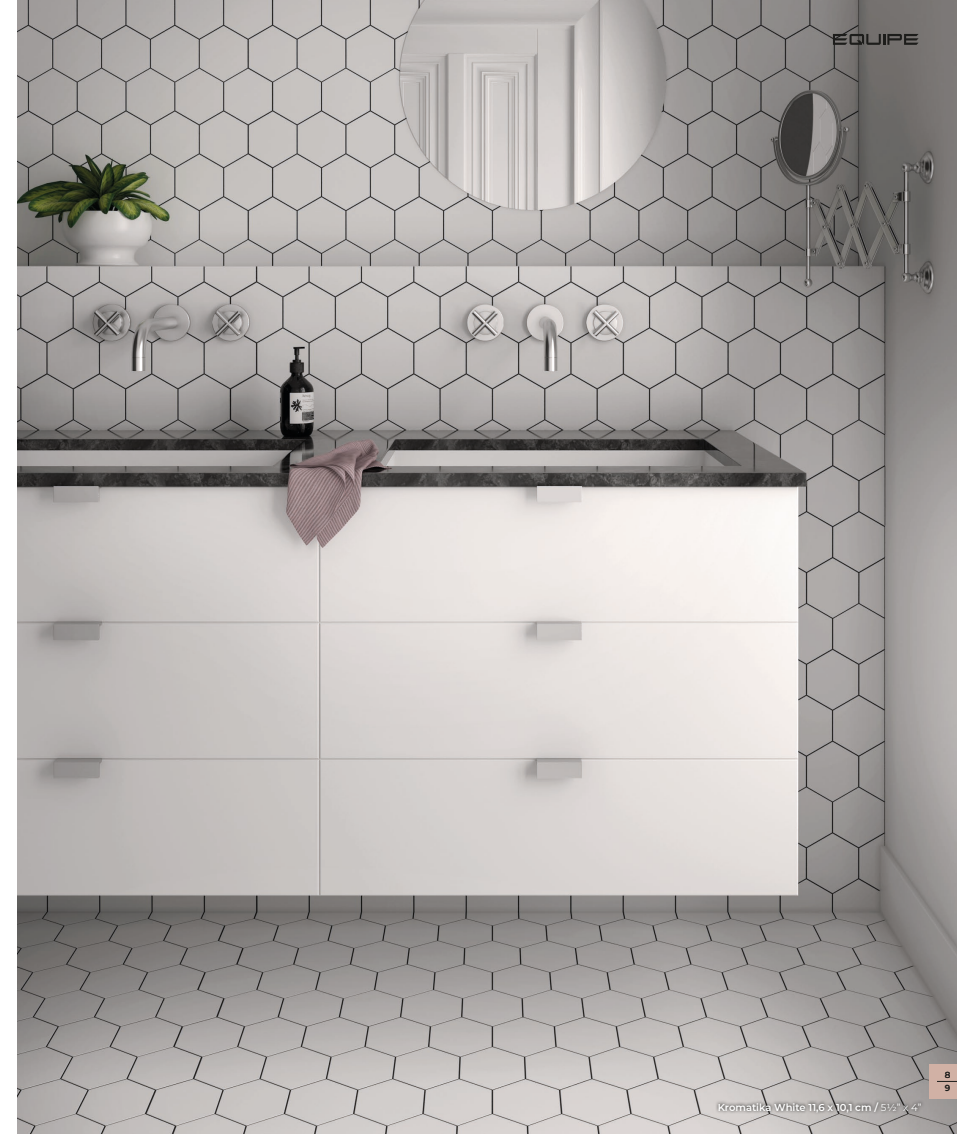
<style>
.page{position:relative;width:957px;height:1134px;background:#fff}
.page>*{position:absolute;margin:0;border:0;box-sizing:border-box;transform-origin:0 0}
.datos_ambiente{font:600 10px "Montserrat";color:#fff}
.datos_ambiente-2{font:10px "Montserrat";color:#fff}
.t1{font:700 8.75px "Montserrat";color:#1d1d1b}
.t2{font:500 8.75px "Montserrat";color:#1d1d1b}
.s1{font-weight:400}
</style>
<div class="page">
<img style="left:18px;top:0;width:939px;height:1134px">
<svg style="left:715px;top:1099px;width:209px;height:17px;background:#a5a2a0"></svg>
<div style="left:929px;top:1064px;width:28px;height:34px;background:#d1b1a5"></div>
<svg style="left:937px;top:1081px;width:20px;height:1px"></svg>
<svg style="left:833px;top:34px;width:85px;height:11px"></svg>
<p class="datos_ambiente" style="left:717px;top:1100px;width:181px">Kromatika White 11,6 x 10,1 cm / <span class="s1">51/2</span></p>
<p class="datos_ambiente" style="left:735px;top:1100px;width:188px">Kromatika Cream 7,5 x 15 cm / <span class="s1">3” x 6”</span></p>
<p class="datos_ambiente-2" style="left:911px;top:1100px;width:8px">4</p>
<p class="t2" style="left:944px;top:1068px;width:7px">8</p>
<p class="t1" style="left:944px;top:1082px;width:7px">9</p>
</div>
